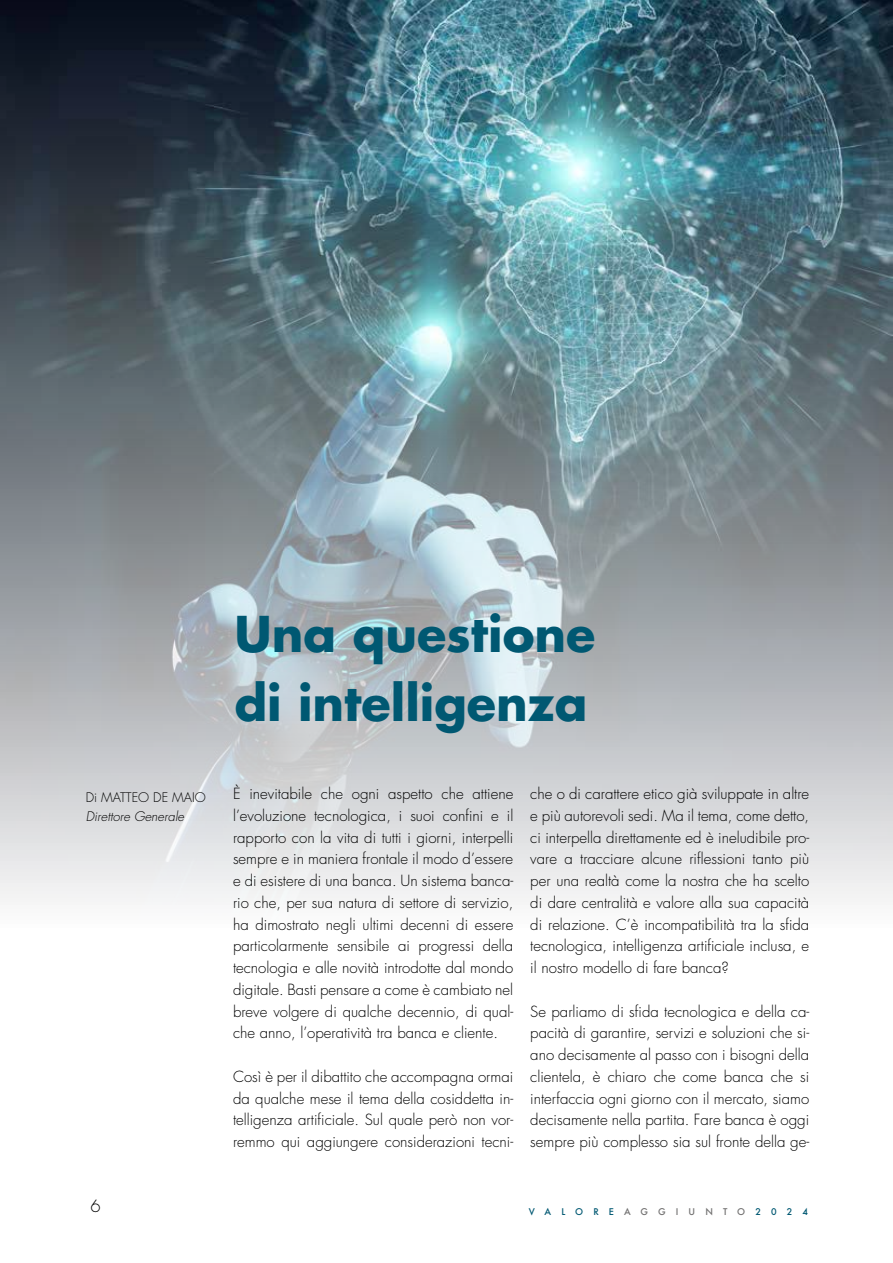
<style>
.page{position:relative;width:893px;height:1263px;background:#fff}
.page>*{position:absolute;margin:0;border:0;box-sizing:border-box;transform-origin:0 0}
.t1{font:700 48px/69px "Futura Std";color:#005872}
.t2{font:300 16.5px "Futura Std";color:#000}
.t3{font:300 15px/21.8px "Futura Std";color:#000;text-align:justify}
.t4{font:italic 300 12.9px "Futura Std";color:#000}
.t5{font:300 12.9px "Futura Std";color:#000}
.t6{font:500 9px "Futura";letter-spacing:1.12em;color:#005872}
.s1{color:#706f6f}
</style>
<div class="page">
<img style="left:0;top:0;width:893px;height:902px">
<p class="t5" style="left:86px;top:789px;width:121px">Di MATTEO DE MAIO</p>
<p class="t4" style="left:86px;top:808px;width:100px">Direttore Generale</p>
<h1 class="t1" style="left:234px;top:599px;width:363px">Una questione di intelligenza</h1>
<p class="t3" style="left:233px;top:783px;width:282px">È inevitabile che ogni aspetto che attiene l’evoluzione tecnologica, i suoi confini e il rapporto con la vita di tutti i giorni, interpelli sempre e in maniera frontale il modo d’essere e di esistere di una banca. Un sistema banca&shy;rio che, per sua natura di settore di servizio, ha dimostrato negli ultimi decenni di essere particolarmente sensibile ai progressi della tecnologia e alle novità introdotte dal mondo digitale. Basti pensare a come è cambiato nel breve volgere di qualche decennio, di qual&shy;che anno, l’operatività tra banca e cliente.</p>
<p class="t3" style="left:233px;top:1066px;width:282px">Così è per il dibattito che accompagna ormai da qualche mese il tema della cosiddetta in&shy;telligenza artificiale. Sul quale però non vor&shy;remmo qui aggiungere considerazioni tecni-</p>
<p class="t3" style="left:530px;top:783px;width:280px">che o di carattere etico già sviluppate in altre e più autorevoli sedi. Ma il tema, come detto, ci interpella direttamente ed è ineludibile pro&shy;vare a tracciare alcune riflessioni tanto più per una realtà come la nostra che ha scelto di dare centralità e valore alla sua capacità di relazione. C’è incompatibilità tra la sfida tecnologica, intelligenza artificiale inclusa, e il nostro modello di fare banca?</p>
<p class="t3" style="left:530px;top:1001px;width:280px">Se parliamo di sfida tecnologica e della ca&shy;pacità di garantire, servizi e soluzioni che si&shy;ano decisamente al passo con i bisogni della clientela, è chiaro che come banca che si interfaccia ogni giorno con il mercato, siamo decisamente nella partita. Fare banca è oggi sempre più complesso sia sul fronte della ge-</p>
<p class="t2" style="left:90px;top:1196px;width:12px">6</p>
<p class="t6" style="left:529px;top:1206px;width:280px">VALORE<span class="s1">AGGIUNTO</span>2024</p>
</div>
